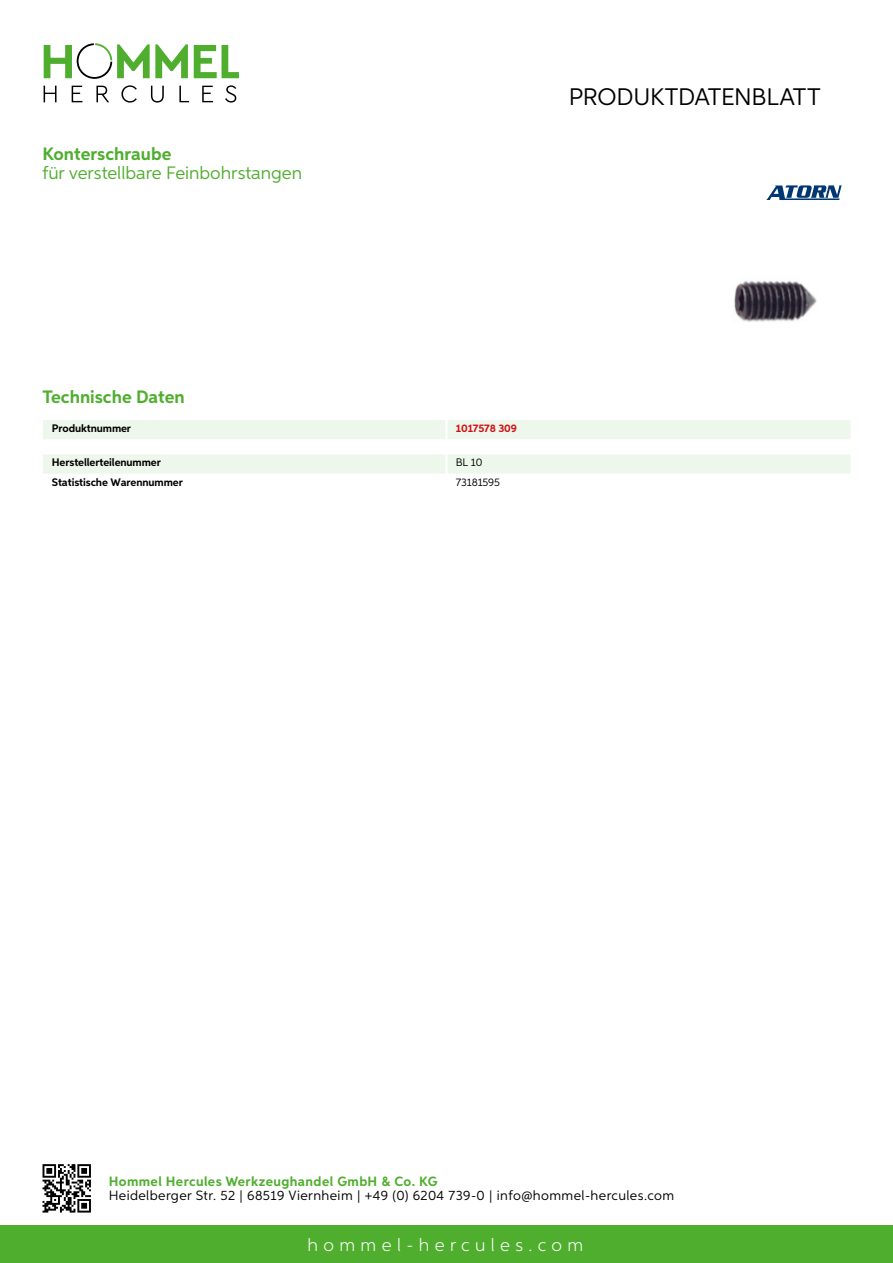
<style>
.page{position:relative;width:893px;height:1263px;background:#fff}
.page>*{position:absolute;margin:0;border:0;box-sizing:border-box;transform-origin:0 0}
.t1{font:24px "Aspira";letter-spacing:-.01em;color:#000}
.t2{font:18px "Aspira";color:#50ae2f}
.t3{font:700 18px "Aspira";color:#50ae2f}
.t4{font:300 18px "Aspira";letter-spacing:.3em;color:#fff}
.t5{font:13.5px "Aspira";letter-spacing:.03em;color:#000}
.t6{font:700 13.5px "Aspira";letter-spacing:.03em;color:#50ae2f}
.t7{font:700 10.95px "Aspira";letter-spacing:-.01em;color:#000}
.t8{font:10.95px "Aspira";letter-spacing:-.01em;color:#000}
.t9{font:700 10.95px "Aspira";letter-spacing:-.01em;color:#cd1013}
</style>
<div class="page">
<div style="left:0;top:1226px;width:893px;height:37px;background:#50ae2f"></div>
<svg style="left:43px;top:1164px;width:48px;height:48px"></svg>
<svg style="left:194px;top:45px;width:45px;height:33px"></svg>
<svg style="left:44px;top:43px;width:144px;height:36px"></svg>
<svg style="left:44px;top:86px;width:13px;height:16px"></svg>
<svg style="left:72px;top:86px;width:10px;height:16px"></svg>
<svg style="left:96px;top:86px;width:13px;height:16px"></svg>
<svg style="left:121px;top:85px;width:16px;height:18px"></svg>
<svg style="left:151px;top:86px;width:13px;height:17px"></svg>
<svg style="left:179px;top:86px;width:10px;height:16px"></svg>
<svg style="left:202px;top:86px;width:11px;height:16px"></svg>
<svg style="left:225px;top:85px;width:11px;height:18px"></svg>
<div style="left:43px;top:420px;width:807px;height:19px;background:#eef7eb"></div>
<hr style="left:445px;top:420px;width:3px;height:19px;background:#fff">
<div style="left:43px;top:455px;width:807px;height:18px;background:#eef7eb"></div>
<img style="left:734px;top:281px;width:83px;height:41px">
<svg style="left:766px;top:185px;width:76px;height:15px"></svg>
<h2 class="t3" style="left:43px;top:142px;width:130px">Konterschraube</h2>
<h2 class="t2" style="left:43px;top:162px;width:261px">für verstellbare Feinbohrstangen</h2>
<h1 class="t1" style="left:569px;top:82px;width:253px">Produktdatenblatt</h1>
<h2 class="t3" style="left:43px;top:386px;width:144px">Technische Daten</h2>
<p class="t7" style="left:52px;top:421px;width:81px">Produktnummer</p>
<p class="t9" style="left:456px;top:421px;width:63px">1017578 309</p>
<p class="t7" style="left:52px;top:456px;width:111px">Herstellerteilenummer</p>
<p class="t8" style="left:456px;top:456px;width:28px">BL 10</p>
<p class="t7" style="left:52px;top:475px;width:132px">Statistische Warennummer</p>
<p class="t8" style="left:456px;top:475px;width:46px">73181595</p>
<p class="t6" style="left:109px;top:1172px;width:330px">Hommel Hercules Werkzeughandel GmbH &amp; Co. KG</p>
<p class="t5" style="left:109px;top:1187px;width:567px">Heidelberger Str. 52 | 68519 Viernheim | +49 (0) 6204 739-0 | info@hommel-hercules.com</p>
<h2 class="t4" style="left:307px;top:1234px;width:277px">hommel-hercules.com</h2>
</div>
